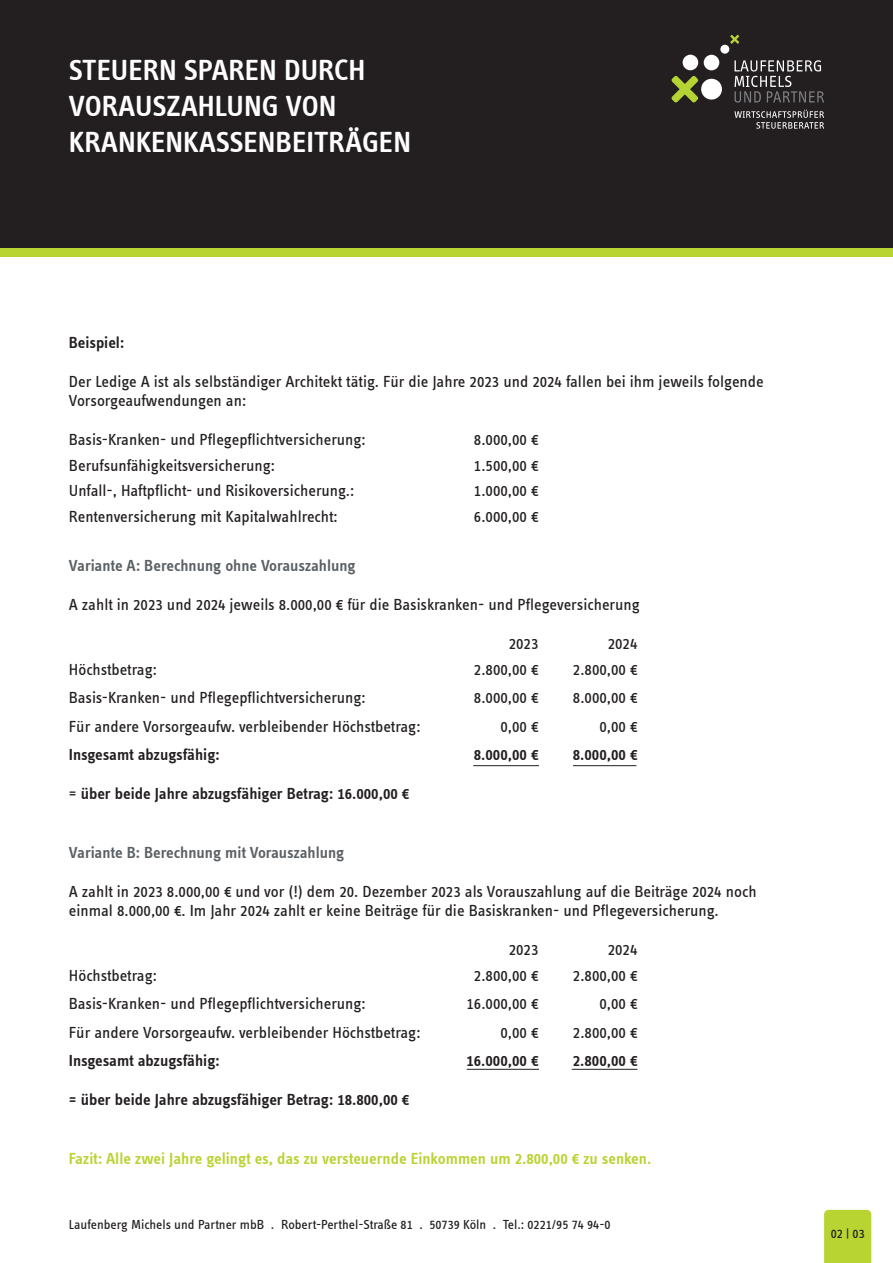
<style>
.page{position:relative;width:893px;height:1263px;background:#fff}
.page>*{position:absolute;margin:0;border:0;box-sizing:border-box;transform-origin:0 0}
.t1{font:600 30px/36px "Info Text Offc Pro";color:#fff}
.t2{font:16.5px/19.5px "Info Text Offc Pro";color:#231f20}
.t3{font:600 16.5px "Info Text Offc Pro";color:#231f20}
.t4{font:600 16.5px "Info Text Offc Pro";color:#b8d432}
.t5{font:600 16.5px "Info Text Offc Pro";color:#5b6064}
.t6{font:13.5px "Info Text Offc Pro";color:#231f20}
.s1{font-weight:400}
</style>
<div class="page">
<div style="left:824px;top:1210px;width:47px;height:53px;background:#b8d432"></div>
<div style="left:0;top:0;width:893px;height:252px;background:#231f20"></div>
<svg style="left:734px;top:110px;width:90px;height:19px"></svg>
<svg style="left:734px;top:60px;width:90px;height:43px"></svg>
<div style="left:683px;top:55px;width:15px;height:15px;background:#fff;border-radius:50%"></div>
<div style="left:704px;top:55px;width:15px;height:15px;background:#fff;border-radius:50%"></div>
<div style="left:720px;top:45px;width:9px;height:9px;background:#fff;border-radius:50%"></div>
<svg style="left:671px;top:76px;width:28px;height:27px"></svg>
<svg style="left:730px;top:35px;width:9px;height:9px"></svg>
<div style="left:701px;top:79px;width:21px;height:21px;background:#fff;border-radius:50%"></div>
<div style="left:0;top:248px;width:893px;height:8px;background:#b8d432"></div>
<hr style="left:473px;top:765px;width:66px;height:1px;background:#231f20">
<hr style="left:467px;top:1069px;width:72px;height:1px;background:#231f20">
<hr style="left:573px;top:765px;width:63px;height:1px;background:#231f20">
<hr style="left:572px;top:1069px;width:65px;height:1px;background:#231f20">
<h1 class="t1" style="left:69px;top:51px;width:344px">STEUERN SPAREN DURCH<br>VORAUSZAHLUNG VON<br>KRANKENKASSENBEITRÄGEN</h1>
<p class="t3" style="left:69px;top:332px;width:57px">Beispiel:</p>
<p class="t2" style="left:69px;top:371px;width:696px">Der Ledige A ist als selbständiger Architekt tätig. Für die Jahre 2023 und 2024 fallen bei ihm jeweils folgende<br>Vorsorgeaufwendungen an:</p>
<p class="t2" style="left:69px;top:429px;width:298px">Basis-Kranken- und Pflegepflichtversicherung:</p>
<p class="t2" style="left:474px;top:429px;width:66px">8.000,00 €</p>
<p class="t2" style="left:69px;top:455px;width:208px">Berufsunfähigkeitsversicherung:</p>
<p class="t2" style="left:474px;top:455px;width:66px">1.500,00 €</p>
<p class="t2" style="left:69px;top:480px;width:287px">Unfall-, Haftpflicht- und Risikoversicherung.:</p>
<p class="t2" style="left:474px;top:480px;width:66px">1.000,00 €</p>
<p class="t2" style="left:69px;top:506px;width:270px">Rentenversicherung mit Kapitalwahlrecht:</p>
<p class="t2" style="left:474px;top:506px;width:66px">6.000,00 €</p>
<p class="t5" style="left:69px;top:556px;width:288px">Variante A: Berechnung ohne Vorauszahlung</p>
<p class="t2" style="left:69px;top:594px;width:572px">A zahlt in 2023 und 2024 jeweils 8.000,00 € für die Basiskranken- und Pflegeversicherung</p>
<p class="t2" style="left:509px;top:633px;width:31px">2023</p>
<p class="t2" style="left:608px;top:633px;width:31px">2024</p>
<p class="t2" style="left:69px;top:659px;width:90px">Höchstbetrag:</p>
<p class="t2" style="left:474px;top:659px;width:66px">2.800,00 €</p>
<p class="t2" style="left:573px;top:659px;width:66px">2.800,00 €</p>
<p class="t2" style="left:69px;top:687px;width:298px">Basis-Kranken- und Pflegepflichtversicherung:</p>
<p class="t2" style="left:474px;top:687px;width:66px">8.000,00 €</p>
<p class="t2" style="left:573px;top:687px;width:66px">8.000,00 €</p>
<p class="t2" style="left:69px;top:716px;width:353px">Für andere Vorsorgeaufw. verbleibender Höchstbetrag:</p>
<p class="t2" style="left:500px;top:716px;width:39px">0,00 €</p>
<p class="t2" style="left:599px;top:716px;width:39px">0,00 €</p>
<p class="t3" style="left:69px;top:745px;width:152px">Insgesamt abzugsfähig:</p>
<p class="t3" style="left:474px;top:745px;width:66px">8.000,00 €</p>
<p class="t3" style="left:573px;top:745px;width:66px">8.000,00 €</p>
<p class="t3" style="left:69px;top:784px;width:342px"><span class="s1">=</span> über beide Jahre abzugsfähiger Betrag: 16.000,00 €</p>
<p class="t5" style="left:69px;top:842px;width:277px">Variante B: Berechnung mit Vorauszahlung</p>
<p class="t2" style="left:69px;top:881px;width:689px">A zahlt in 2023 8.000,00 € und vor (!) dem 20. Dezember 2023 als Vorauszahlung auf die Beiträge 2024 noch einmal 8.000,00 €. Im Jahr 2024 zahlt er keine Beiträge für die Basiskranken- und Pflegeversicherung.</p>
<p class="t2" style="left:509px;top:939px;width:31px">2023</p>
<p class="t2" style="left:608px;top:939px;width:31px">2024</p>
<p class="t2" style="left:69px;top:965px;width:90px">Höchstbetrag:</p>
<p class="t2" style="left:474px;top:965px;width:66px">2.800,00 €</p>
<p class="t2" style="left:573px;top:965px;width:66px">2.800,00 €</p>
<p class="t2" style="left:69px;top:993px;width:298px">Basis-Kranken- und Pflegepflichtversicherung:</p>
<p class="t2" style="left:467px;top:993px;width:73px">16.000,00 €</p>
<p class="t2" style="left:599px;top:993px;width:39px">0,00 €</p>
<p class="t2" style="left:69px;top:1022px;width:353px">Für andere Vorsorgeaufw. verbleibender Höchstbetrag:</p>
<p class="t2" style="left:500px;top:1022px;width:39px">0,00 €</p>
<p class="t2" style="left:573px;top:1022px;width:66px">2.800,00 €</p>
<p class="t3" style="left:69px;top:1051px;width:152px">Insgesamt abzugsfähig:</p>
<p class="t3" style="left:466px;top:1051px;width:73px">16.000,00 €</p>
<p class="t3" style="left:573px;top:1051px;width:66px">2.800,00 €</p>
<p class="t3" style="left:69px;top:1090px;width:342px">= über beide Jahre abzugsfähiger Betrag: 18.800,00 €</p>
<p class="t4" style="left:69px;top:1148px;width:584px">Fazit: Alle zwei Jahre gelingt es, das zu versteuernde Einkommen um 2.800,00 € zu senken.</p>
<p class="t6" style="left:69px;top:1216px;width:543px">Laufenberg Michels und Partner mbB . Robert-Perthel-Straße 81 . 50739 Köln . Tel.: 0221/95 74 94-0</p>
<p class="t6" style="left:831px;top:1225px;width:36px">02 | 03</p>
</div>
